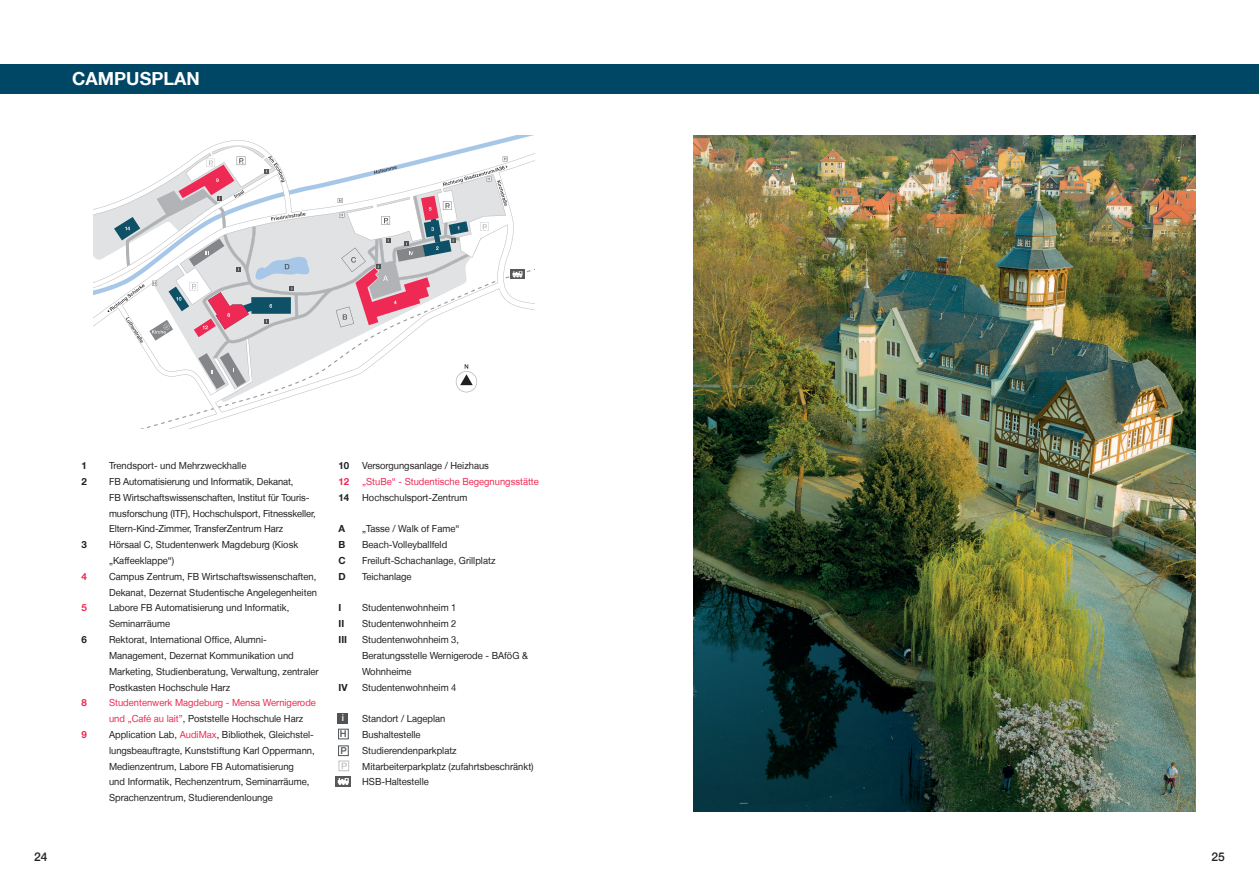
<style>
.page{position:relative;width:1259px;height:893px;background:#fff}
.page>*{position:absolute;margin:0;border:0;box-sizing:border-box;transform-origin:0 0}
.t1{font:700 18px "Helvetica Neue LT";color:#fff}
.t2{font:500 12px "Helvetica Neue LT";color:#231f20}
.t3{font:9.75px/15.8px "Helvetica Neue LT";color:#231f20;scale:.96 1}
.t4{font:9.75px "Helvetica Neue LT";color:#ee2953;scale:.96 1}
.t5{font:700 9.75px/15.8px "Helvetica Neue LT";color:#231f20}
.t6{font:700 9.75px "Helvetica Neue LT";color:#ee2953}
.t7{font:500 9.45px "Helvetica Neue LT";color:#505356}
.t8{font:500 9.45px "Helvetica Neue LT";color:#fff}
.t9{font:700 2.55px "Helvetica Neue LT";color:#57585a}
.t10{font:700 2.55px "Helvetica Neue LT";color:#bcbdc0}
.s1{color:#ee2953}
</style>
<div class="page">
<img style="left:693px;top:135px;width:502px;height:676px">
<div style="left:0;top:64px;width:1259px;height:30px;background:#004766"></div>
<svg style="left:140px;top:140px;width:394px;height:289px"></svg>
<svg style="left:336px;top:156px;width:186px;height:171px"></svg>
<svg style="left:456px;top:364px;width:21px;height:28px"></svg>
<svg style="left:93px;top:144px;width:218px;height:249px"></svg>
<div style="left:338px;top:713px;width:10px;height:10px;background:#505356"></div>
<div style="left:338px;top:746px;width:10px;height:10px;border:1px solid #505356"></div>
<div style="left:338px;top:729px;width:10px;height:10px;border:1px solid #505356"></div>
<div style="left:339px;top:761px;width:10px;height:10px;border:1px solid #c3c2c4"></div>
<svg style="left:342px;top:763px;width:5px;height:6px"></svg>
<div style="left:335px;top:776px;width:16px;height:11px;background:#57585a"></div>
<svg style="left:338px;top:778px;width:11px;height:7px"></svg>
<h1 class="t1" style="left:72px;top:68px;width:129px">CAMPUSPLAN</h1>
<p class="t10" style="left:211px;top:163px;width:3px">6</p>
<p class="t9" style="left:242px;top:161px;width:3px">5</p>
<p class="t10" style="left:195px;top:287px;width:3px">4</p>
<p class="t9" style="left:387px;top:221px;width:3px">3</p>
<p class="t9" style="left:448px;top:206px;width:3px">2</p>
<p class="t5" style="left:81px;top:457px;width:7px">1<br>2</p>
<p class="t5" style="left:81px;top:537px;width:7px">3</p>
<p class="t6" style="left:81px;top:570px;width:7px">4</p>
<p class="t6" style="left:81px;top:602px;width:7px">5</p>
<p class="t5" style="left:81px;top:631px;width:7px">6</p>
<p class="t6" style="left:81px;top:697px;width:7px">8</p>
<p class="t6" style="left:81px;top:728px;width:7px">9</p>
<p class="t3" style="left:109px;top:458px;width:220px">Trendsport- und Mehrzweckhalle<br>FB Automatisierung und Informatik, Dekanat,<br>FB Wirtschaftswissenschaften, Institut für Touris&shy;musforschung (ITF), Hochschulsport, Fitnesskeller, Eltern-Kind-Zimmer, TransferZentrum Harz<br>Hörsaal C, Studentenwerk Magdeburg (Kiosk „Kaffeeklappe“)<br>Campus Zentrum, FB Wirtschaftswissenschaften, Dekanat, Dezernat Studentische Angelegenheiten Labore FB Automatisierung und Informatik, Seminarräume<br>Rektorat, International Office, Alumni-Management, Dezernat Kommunikation und Marketing, Studienberatung, Verwaltung, zentraler Postkasten Hochschule Harz</p>
<p class="t3" style="left:109px;top:695px;width:217px"><span class="s1">Studentenwerk Magdeburg - Mensa Wernigerode und „Café au lait”</span>, Poststelle Hochschule Harz Application Lab, <span class="s1">AudiMax</span>, Bibliothek, Gleichstel&shy;lungsbeauftragte, Kunststiftung Karl Oppermann, Medienzentrum, Labore FB Automatisierung<br>und Informatik, Rechenzentrum, Seminarräume, Sprachenzentrum, Studierendenlounge</p>
<p class="t5" style="left:338px;top:457px;width:12px">10</p>
<p class="t6" style="left:338px;top:475px;width:12px">12</p>
<p class="t5" style="left:338px;top:489px;width:12px">14</p>
<p class="t5" style="left:338px;top:521px;width:9px;text-align:justify">A B C D</p>
<p class="t5" style="left:338px;top:600px;width:10px">I<br>II<br>III</p>
<p class="t5" style="left:338px;top:679px;width:11px">IV</p>
<p class="t8" style="left:342px;top:712px;width:4px">i</p>
<p class="t7" style="left:340px;top:745px;width:8px">P</p>
<p class="t7" style="left:340px;top:728px;width:8px">H</p>
<p class="t3" style="left:362px;top:458px;width:134px">Versorgungsanlage / Heizhaus</p>
<p class="t4" style="left:362px;top:476px;width:186px">„StuBe“ - Studentische Begegnungsstätte</p>
<p class="t3" style="left:362px;top:489px;width:111px">Hochschulsport-Zentrum</p>
<p class="t3" style="left:362px;top:521px;width:140px">„Tasse / Walk of Fame“<br>Beach-Volleyballfeld<br>Freiluft-Schachanlage, Grillplatz<br>Teichanlage</p>
<p class="t3" style="left:362px;top:600px;width:174px">Studentenwohnheim 1<br>Studentenwohnheim 2<br>Studentenwohnheim 3,<br>Beratungsstelle Wernigerode - BAföG &amp;<br>Wohnheime<br>Studentenwohnheim 4</p>
<p class="t3" style="left:362px;top:711px;width:180px">Standort / Lageplan<br>Bushaltestelle<br>Studierendenparkplatz<br>Mitarbeiterparkplatz (zufahrtsbeschränkt)<br>HSB-Haltestelle</p>
<p class="t2" style="left:34px;top:849px;width:15px">24</p>
<p class="t2" style="left:1211px;top:849px;width:15px">25</p>
</div>
